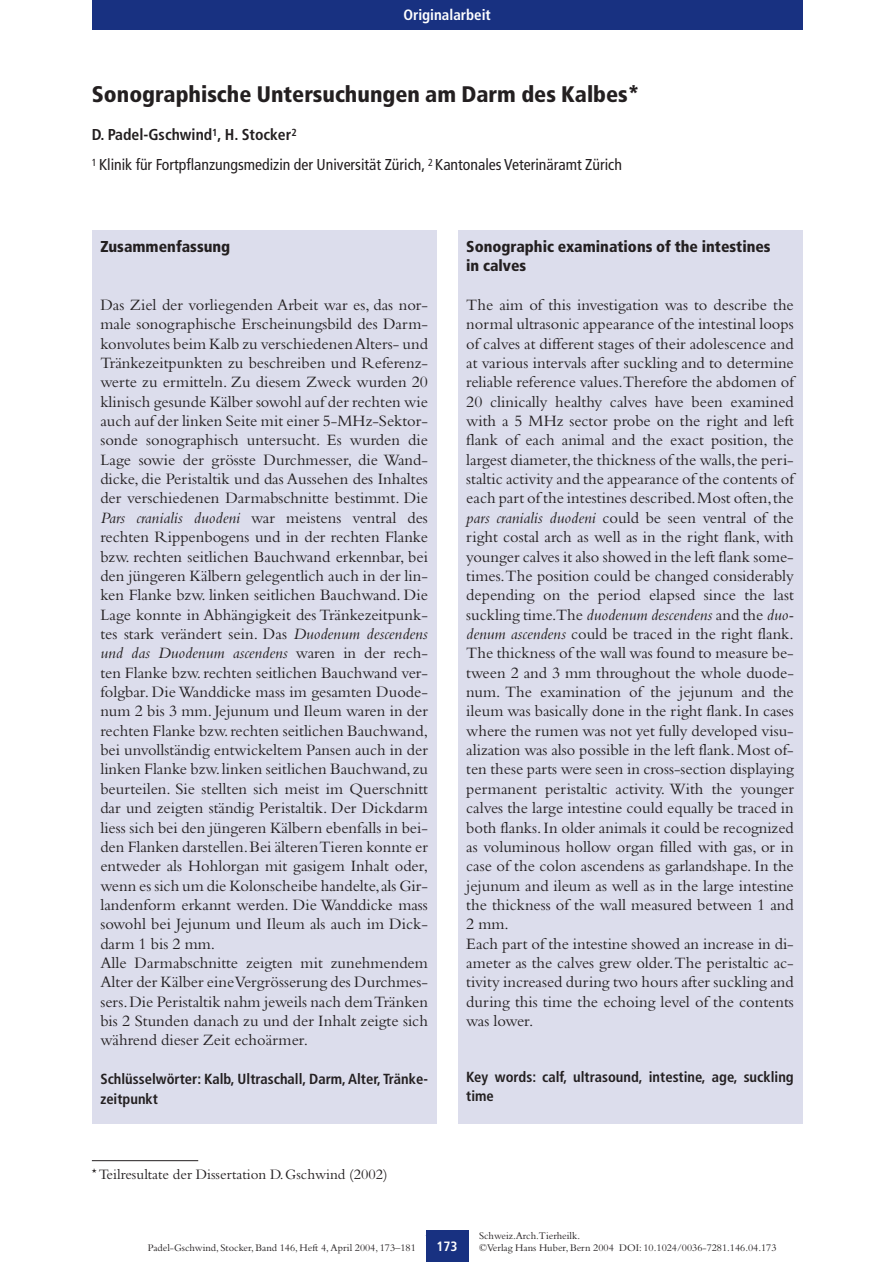
<style>
.page{position:relative;width:893px;height:1262px;background:#fff}
.page>*{position:absolute;margin:0;border:0;box-sizing:border-box;transform-origin:0 0}
.t1{font:900 condensed 22.5px "Frutiger";color:#231f20}
.t2{font:16.5px/19.4px "Bembo";color:#231f20}
.t3{font:condensed 15.75px/30px "Frutiger";color:#231f20}
.t4{font:900 condensed 15.75px/19.4px "Frutiger";color:#231f20}
.t5{font:15px "Bembo";color:#231f20}
.t6{font:700 condensed 15px "Frutiger";color:#fff}
.t7{font:700 condensed 14.7px/19.4px "Frutiger";color:#231f20}
.t8{font:700 condensed 13.5px "Frutiger";color:#fff}
.t9{font:10.5px "Bembo";color:#231f20}
.s1{font-weight:700}
.s2{font-style:italic}
</style>
<div class="page">
<div style="left:92px;top:0;width:710px;height:30px;background:#183181"></div>
<div style="left:92px;top:230px;width:344px;height:893px;background:#dcddec"></div>
<div style="left:458px;top:230px;width:344px;height:893px;background:#dcddec"></div>
<div style="left:426px;top:1229px;width:42px;height:32px;background:#183181"></div>
<hr style="left:92px;top:1160px;width:106px;height:1px;background:#231f20">
<p class="t6" style="left:403px;top:9px;width:89px">Originalarbeit</p>
<h1 class="t1" style="left:92px;top:85px;width:549px">Sonographische Untersuchungen am Darm des Kalbes*</h1>
<p class="t3" style="left:92px;top:121px;width:531px"><span class="s1">D. Padel-Gschwind</span><sup>1</sup><span class="s1">, H. Stocker</span><sup>2<br></sup><sup>1</sup> Klinik für Fortpflanzungsmedizin der Universität Zürich, <sup>2</sup> Kantonales Veterinäramt Zürich</p>
<p class="t4" style="left:100px;top:238px;width:131px">Zusammenfassung</p>
<p class="t2" style="left:100px;top:296px;width:329px">Das Ziel der vorliegenden Arbeit war es, das nor&shy;male sonographische Erscheinungsbild des Darm&shy;konvolutes beim Kalb zu verschiedenen Alters- und Tränkezeitpunkten zu beschreiben und Referenz&shy;werte zu ermitteln. Zu diesem Zweck wurden 20 klinisch gesunde Kälber sowohl auf der rechten wie auch auf der linken Seite mit einer 5-MHz-Sektor&shy;sonde sonographisch untersucht. Es wurden die Lage sowie der grösste Durchmesser, die Wand&shy;dicke, die Peristaltik und das Aussehen des Inhaltes der verschiedenen Darmabschnitte bestimmt. Die <span class="s2">Pars cranialis duodeni</span> war meistens ventral des rechten Rippenbogens und in der rechten Flanke bzw. rechten seitlichen Bauchwand erkennbar, bei den jüngeren Kälbern gelegentlich auch in der lin&shy;ken Flanke bzw. linken seitlichen Bauchwand. Die Lage konnte in Abhängigkeit des Tränkezeitpunk&shy;tes stark verändert sein. Das <span class="s2">Duodenum descendens und das Duodenum ascendens</span> waren in der rech&shy;ten Flanke bzw.rechten seitlichen Bauchwand ver&shy;folgbar. Die Wanddicke mass im gesamten Duode&shy;num 2 bis 3 mm. Jejunum und Ileum waren in der rechten Flanke bzw.rechten seitlichen Bauchwand, bei unvollständig entwickeltem Pansen auch in der linken Flanke bzw.linken seitlichen Bauchwand,zu beurteilen. Sie stellten sich meist im Querschnitt dar und zeigten ständig Peristaltik. Der Dickdarm liess sich bei den jüngeren Kälbern ebenfalls in bei&shy;den Flanken darstellen.Bei älteren Tieren konnte er entweder als Hohlorgan mit gasigem Inhalt oder, wenn es sich um die Kolonscheibe handelte,als Gir&shy;landenform erkannt werden. Die Wanddicke mass sowohl bei Jejunum und Ileum als auch im Dick&shy;darm 1 bis 2 mm.<br>Alle Darmabschnitte zeigten mit zunehmendem Alter der Kälber eine Vergrösserung des Durchmes&shy;sers.Die Peristaltik nahm jeweils nach dem Tränken bis 2 Stunden danach zu und der Inhalt zeigte sich während dieser Zeit echoärmer.</p>
<p class="t7" style="left:100px;top:1070px;width:329px">Schlüsselwörter: Kalb, Ultraschall, Darm, Alter, Tränke&shy;zeitpunkt</p>
<p class="t5" style="left:92px;top:1168px;width:297px"><sup>*</sup> Teilresultate der Dissertation D.Gschwind (2002)</p>
<p class="t4" style="left:466px;top:238px;width:306px">Sonographic examinations of the intestines in calves</p>
<p class="t2" style="left:466px;top:296px;width:329px">The aim of this investigation was to describe the normal ultrasonic appearance of the intestinal loops of calves at different stages of their adolescence and at various intervals after suckling and to determine reliable reference values.Therefore the abdomen of 20 clinically healthy calves have been examined with a 5 MHz sector probe on the right and left flank of each animal and the exact position, the largest diameter,the thickness of the walls,the peri&shy;staltic activity and the appearance of the contents of each part of the intestines described.Most often,the <span class="s2">pars cranialis duodeni</span> could be seen ventral of the right costal arch as well as in the right flank, with younger calves it also showed in the left flank some&shy;times.The position could be changed considerably depending on the period elapsed since the last suckling time.The <span class="s2">duodenum descendens</span> and the <span class="s2">duo&shy;denum ascendens</span> could be traced in the right flank.<br>The thickness of the wall was found to measure be&shy;tween 2 and 3 mm throughout the whole duode&shy;num. The examination of the jejunum and the ileum was basically done in the right flank. In cases where the rumen was not yet fully developed visu&shy;alization was also possible in the left flank.Most of&shy;ten these parts were seen in cross-section displaying permanent peristaltic activity. With the younger calves the large intestine could equally be traced in both flanks.In older animals it could be recognized as voluminous hollow organ filled with gas, or in case of the colon ascendens as garlandshape. In the jejunum and ileum as well as in the large intestine the thickness of the wall measured between 1 and 2 mm.<br>Each part of the intestine showed an increase in di&shy;ameter as the calves grew older.The peristaltic ac&shy;tivity increased during two hours after suckling and during this time the echoing level of the contents was lower.</p>
<p class="t7" style="left:466px;top:1068px;width:329px">Key words: calf, ultrasound, intestine, age, suckling time</p>
<p class="t9" style="left:479px;top:1232px;width:103px">Schweiz.Arch.Tierheilk.</p>
<p class="t8" style="left:436px;top:1240px;width:23px">173</p>
<p class="t9" style="left:148px;top:1244px;width:269px">Padel-Gschwind, Stocker, Band 146, Heft 4, April 2004, 173–181</p>
<p class="t9" style="left:479px;top:1244px;width:299px">©Verlag Hans Huber, Bern 2004 DOI: 10.1024/0036-7281.146.04.173</p>
</div>
